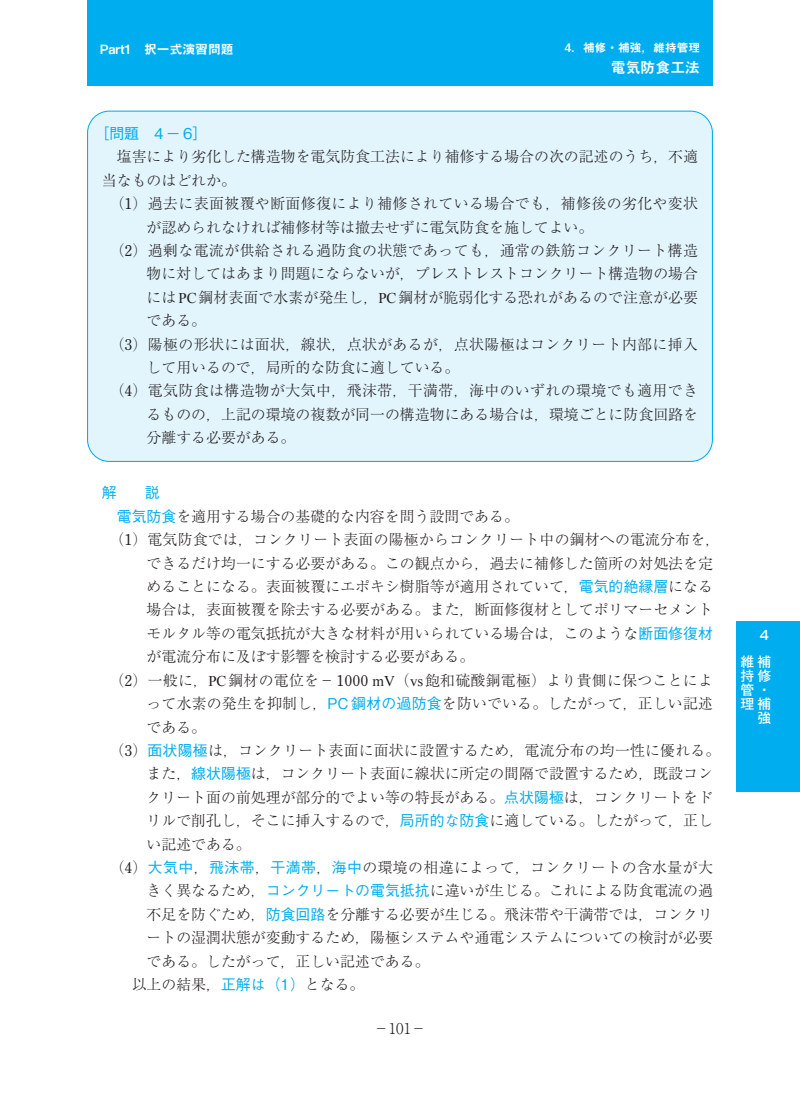
<style>
.page{position:relative;width:800px;height:1119px;background:#fff}
.page>*{position:absolute;margin:0;border:0;box-sizing:border-box;transform-origin:0 0}
.t1{font:300 14.85px "Ryumin Pro";color:#231f20}
.t2{font:300 14.85px "Ryumin Pro";letter-spacing:.025em;color:#231f20}
.t3{font:300 14.85px "Ryumin Pro";letter-spacing:.02em;color:#231f20}
.t4{font:500 14.85px "Gothic BBB Pro";color:#00aeef}
.t5{font:14.85px "Midashi Go Pro MB31";color:#fff}
.t6{font:700 13.8px/13.8px "Futo Go B101 Pro";color:#fff;text-align:right}
.t7{font:12.75px "Midashi Go Pro MB31";color:#fff}
.t8{font:11.7px "Midashi Go Pro MB31";color:#fff}
.s1{font-family:"Futo Min A101 Pro";font-weight:700}
.s2{font-family:"Times New Roman";font-weight:400}
.s3{font-family:"Gothic BBB Pro";font-weight:500;color:#00aeef}
</style>
<div class="page">
<div style="left:87px;top:0;width:625px;height:85px;background:#00aeef"></div>
<div style="left:736px;top:621px;width:63px;height:170px;background:#00aeef"></div>
<div style="left:87px;top:111px;width:625px;height:351px;background:#e2f4fc"></div>
<p class="t7" style="left:100px;top:39px;width:135px">Part1 択一式演習問題</p>
<p class="t8" style="left:565px;top:38px;width:137px">4．補修・補強，維持管理</p>
<p class="t5" style="left:610px;top:55px;width:91px">電気防食工法</p>
<p class="t4" style="left:94px;top:121px;width:114px">［問題 4−6］</p>
<p class="t1" style="left:117px;top:145px;width:582px">塩害により劣化した構造物を電気防食工法により補修する場合の次の記述のうち，不適</p>
<p class="t1" style="left:102px;top:168px;width:135px">当なものはどれか。</p>
<p class="t2" style="left:110px;top:192px;width:589px">（<span class="s1">1</span>）過去に表面被覆や断面修復により補修されている場合でも，補修後の劣化や変状</p>
<p class="t1" style="left:146px;top:215px;width:448px">が認められなければ補修材等は撤去せずに電気防食を施してよい。</p>
<p class="t2" style="left:110px;top:239px;width:589px">（<span class="s1">2</span>）過剰な電流が供給される過防食の状態であっても，通常の鉄筋コンクリート構造</p>
<p class="t1" style="left:146px;top:262px;width:553px">物に対してはあまり問題にならないが，プレストレストコンクリート構造物の場合</p>
<p class="t1" style="left:146px;top:285px;width:553px">には<span class="s2">PC</span>鋼材表面で水素が発生し，<span class="s2">PC</span>鋼材が脆弱化する恐れがあるので注意が必要</p>
<p class="t1" style="left:146px;top:309px;width:61px">である。</p>
<p class="t2" style="left:110px;top:332px;width:589px">（<span class="s1">3</span>）陽極の形状には面状，線状，点状があるが，点状陽極はコンクリート内部に挿入</p>
<p class="t1" style="left:146px;top:356px;width:314px">して用いるので，局所的な防食に適している。</p>
<p class="t2" style="left:110px;top:379px;width:589px">（<span class="s1">4</span>）電気防食は構造物が大気中，飛沫帯，干満帯，海中のいずれの環境でも適用でき</p>
<p class="t1" style="left:146px;top:402px;width:553px">るものの，上記の環境の複数が同一の構造物にある場合は，環境ごとに防食回路を</p>
<p class="t1" style="left:146px;top:426px;width:150px">分離する必要がある。</p>
<p class="t4" style="left:102px;top:481px;width:16px">解</p>
<p class="t4" style="left:145px;top:481px;width:16px">説</p>
<p class="t1" style="left:117px;top:504px;width:403px"><span class="s3">電気防食</span>を適用する場合の基礎的な内容を問う設問である。</p>
<p class="t1" style="left:109px;top:528px;width:612px">（<span class="s1">1</span>）電気防食では，コンクリート表面の陽極からコンクリート中の鋼材への電流分布を，</p>
<p class="t1" style="left:146px;top:551px;width:567px">できるだけ均一にする必要がある。この観点から，過去に補修した箇所の対処法を定</p>
<p class="t1" style="left:146px;top:574px;width:567px">めることになる。表面被覆にエポキシ樹脂等が適用されていて，<span class="s3">電気的絶縁層</span>になる</p>
<p class="t1" style="left:146px;top:598px;width:567px">場合は，表面被覆を除去する必要がある。また，断面修復材としてポリマーセメント</p>
<p class="t1" style="left:146px;top:621px;width:567px">モルタル等の電気抵抗が大きな材料が用いられている場合は，このような<span class="s3">断面修復材</span></p>
<p class="t1" style="left:146px;top:645px;width:329px">が電流分布に及ぼす影響を検討する必要がある。</p>
<p class="t3" style="left:110px;top:668px;width:604px">（<span class="s1">2</span>）一般に，<span class="s2">PC</span>鋼材の電位を－<span class="s1">1000</span> <span class="s2">mV</span>（<span class="s2">vs</span>飽和硫酸銅電極）より貴側に保つことによ</p>
<p class="t1" style="left:146px;top:691px;width:567px">って水素の発生を抑制し，<span class="s3">PC鋼材の過防食</span>を防いでいる。したがって，正しい記述</p>
<p class="t1" style="left:146px;top:715px;width:61px">である。</p>
<p class="t1" style="left:109px;top:738px;width:612px">（<span class="s1">3</span>）<span class="s3">面状陽極</span>は，コンクリート表面に面状に設置するため，電流分布の均一性に優れる。</p>
<p class="t1" style="left:146px;top:762px;width:567px">また，<span class="s3">線状陽極</span>は，コンクリート表面に線状に所定の間隔で設置するため，既設コン</p>
<p class="t1" style="left:146px;top:785px;width:567px">クリート面の前処理が部分的でよい等の特長がある。<span class="s3">点状陽極</span>は，コンクリートをド</p>
<p class="t1" style="left:146px;top:808px;width:567px">リルで削孔し，そこに挿入するので，<span class="s3">局所的な防食</span>に適している。したがって，正し</p>
<p class="t1" style="left:146px;top:832px;width:106px">い記述である。</p>
<p class="t2" style="left:110px;top:855px;width:604px">（<span class="s1">4</span>）<span class="s3">大気中</span>，<span class="s3">飛沫帯</span>，<span class="s3">干満帯</span>，<span class="s3">海中</span>の環境の相違によって，コンクリートの含水量が大</p>
<p class="t1" style="left:146px;top:879px;width:567px">きく異なるため，<span class="s3">コンクリートの電気抵抗</span>に違いが生じる。これによる防食電流の過</p>
<p class="t1" style="left:146px;top:902px;width:567px">不足を防ぐため，<span class="s3">防食回路</span>を分離する必要が生じる。飛沫帯や干満帯では，コンクリ</p>
<p class="t1" style="left:146px;top:925px;width:567px">ートの湿潤状態が変動するため，陽極システムや通電システムについての検討が必要</p>
<p class="t1" style="left:146px;top:949px;width:284px">である。したがって，正しい記述である。</p>
<p class="t1" style="left:132px;top:972px;width:234px">以上の結果，<span class="s3">正解は（1）</span>となる。</p>
<p class="t1" style="left:374px;top:1016px;width:54px">－101－</p>
<p class="t6" style="left:740px;top:619px;width:32px;line-height:27.6px">４維補</p>
<p class="t6" style="left:740px;top:667px;width:32px">持修管・理補強</p>
</div>
